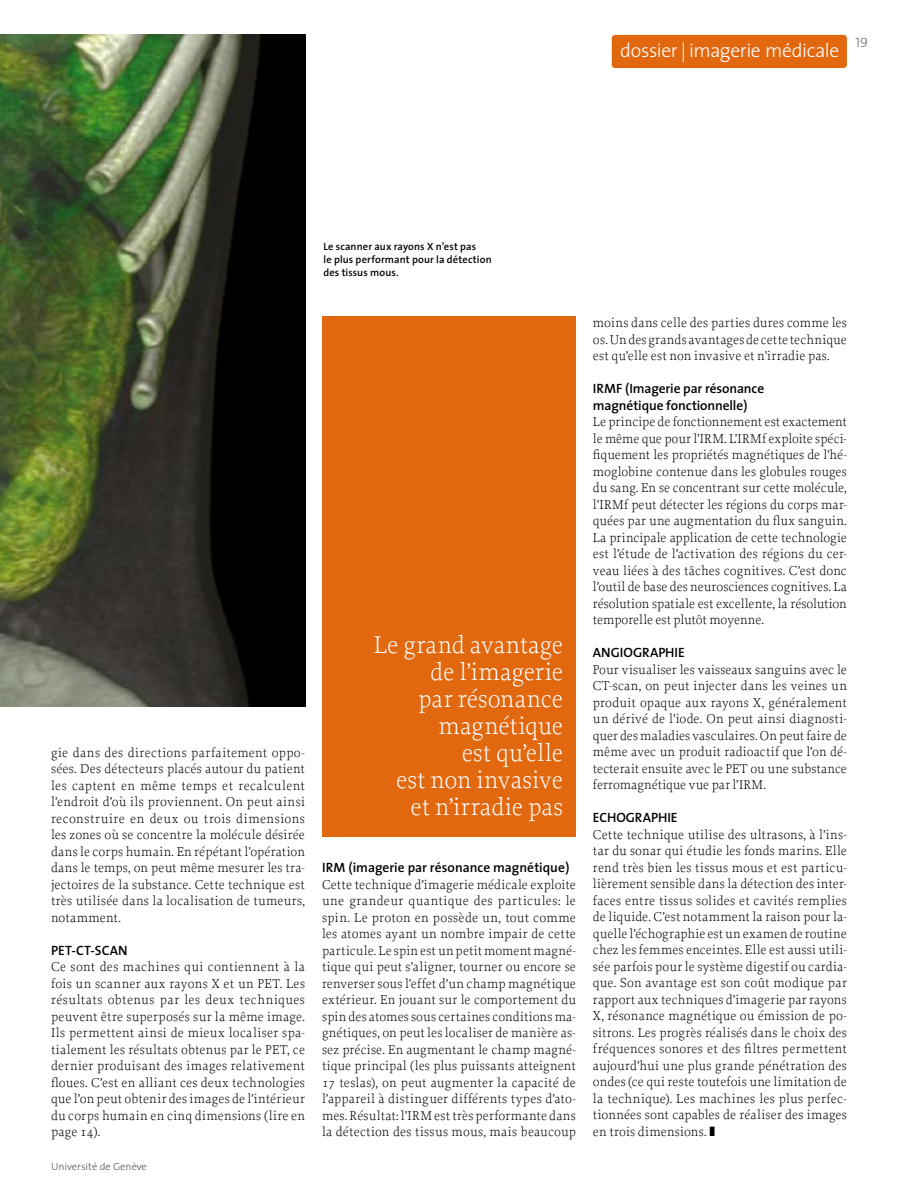
<style>
.page{position:relative;width:898px;height:1204px;background:#fff}
.page>*{position:absolute;margin:0;border:0;box-sizing:border-box;transform-origin:0 0}
.t1{font:300 25.5px/27px "Proforma";color:#fff;text-align:right}
.t2{font:300 19.5px "The Sans";letter-spacing:-.02em;color:#fff}
.t3{font:300 13.5px/16.5px "Proforma";letter-spacing:.01em;color:#000;text-align:justify}
.t4{font:600 13.5px/16.5px "The Sans";letter-spacing:-.005em;color:#000}
.t5{font:13.5px "The Sans Extra Light Caps";color:#505559}
.t6{font:600 10.5px/12.8px "The Sans";letter-spacing:.01em;color:#000}
.t7{font:300 10.5px "The Sans";color:#505559}
</style>
<div class="page">
<div style="left:611px;top:35px;width:235px;height:33px;background:#e2680f;border-radius:3px"></div>
<img style="left:0;top:34px;width:305px;height:673px">
<div style="left:322px;top:316px;width:253px;height:520px;background:#e2680f"></div>
<h2 class="t2" style="left:620px;top:34px;width:220px">dossier | imagerie médicale</h2>
<p class="t5" style="left:855px;top:31px;width:14px">19</p>
<p class="t3" style="left:51px;top:743px;width:255px">gie dans des directions parfaitement oppo&shy;sées. Des détecteurs placés autour du patient les captent en même temps et recalculent l’endroit d’où ils proviennent. On peut ainsi reconstruire en deux ou trois dimensions les zones où se concentre la molécule désirée dans le corps humain. En répétant l’opération dans le temps, on peut même mesurer les tra&shy;jectoires de la substance. Cette technique est très utilisée dans la localisation de tumeurs, notamment.</p>
<p class="t4" style="left:51px;top:941px;width:53px">PET-CT-scan</p>
<p class="t3" style="left:51px;top:958px;width:255px">Ce sont des machines qui contiennent à la fois un scanner aux rayons X et un PET. Les résultats obtenus par les deux techniques peuvent être superposés sur la même image.<br>Ils permettent ainsi de mieux localiser spa&shy;tialement les résultats obtenus par le PET, ce dernier produisant des images relativement floues. C’est en alliant ces deux technologies que l’on peut obtenir des images de l’intérieur du corps humain en cinq dimensions (lire en page 14).</p>
<p class="t7" style="left:51px;top:1157px;width:97px">U niversité de Genève</p>
<p class="t6" style="left:323px;top:240px;width:170px">Le scanner aux rayons X n’est pas<br>le plus performant pour la détection des tissus mous.</p>
<h1 class="t1" style="left:373px;top:631px;width:191px">Le grand avantage de l’imagerie<br>par résonance magnétique<br>est qu’elle<br>est non invasive et n’irradie pas</h1>
<p class="t4" style="left:322px;top:858px;width:249px">IRM (imagerie par résonance magnétique)</p>
<p class="t3" style="left:322px;top:875px;width:255px">Cette technique d’imagerie médicale exploite une grandeur quantique des particules: le spin. Le proton en possède un, tout comme les atomes ayant un nombre impair de cette particule. Le spin est un petit moment magné&shy;tique qui peut s’aligner, tourner ou encore se renverser sous l’effet d’un champ magnétique extérieur. En jouant sur le comportement du spin des atomes sous certaines conditions ma&shy;gnétiques, on peut les localiser de manière as&shy;sez précise. En augmentant le champ magné&shy;tique principal (les plus puissants atteignent 17 teslas), on peut augmenter la capacité de l’appareil à distinguer différents types d’ato&shy;mes. Résultat: l’IRM est très performante dans la détection des tissus mous, mais beaucoup</p>
<p class="t3" style="left:592px;top:314px;width:255px">moins dans celle des parties dures comme les os. Un des grands avantages de cette technique est qu’elle est non invasive et n’irradie pas.</p>
<p class="t4" style="left:592px;top:380px;width:173px">IRMf (Imagerie par résonance magnétique fonctionnelle)</p>
<p class="t3" style="left:592px;top:413px;width:255px">Le principe de fonctionnement est exactement le même que pour l’IRM. L’IRMf exploite spéci&shy;fiquement les propriétés magnétiques de l’hé&shy;moglobine contenue dans les globules rouges du sang. En se concentrant sur cette molécule, l’IRMf peut détecter les régions du corps mar&shy;quées par une augmentation du flux sanguin.<br>La principale application de cette technologie est l’étude de l’activation des régions du cer&shy;veau liées à des tâches cognitives. C’est donc l’outil de base des neurosciences cognitives. La résolution spatiale est excellente, la résolution temporelle est plutôt moyenne.</p>
<p class="t4" style="left:592px;top:644px;width:17px">Angiographie</p>
<p class="t3" style="left:592px;top:661px;width:255px">Pour visualiser les vaisseaux sanguins avec le CT-scan, on peut injecter dans les veines un produit opaque aux rayons X, généralement un dérivé de l’iode. On peut ainsi diagnosti&shy;quer des maladies vasculaires. On peut faire de même avec un produit radioactif que l’on dé&shy;tecterait ensuite avec le PET ou une substance ferromagnétique vue par l’IRM.</p>
<p class="t4" style="left:592px;top:809px;width:16px">Echographie</p>
<p class="t3" style="left:592px;top:826px;width:255px">Cette technique utilise des ultrasons, à l’ins&shy;tar du sonar qui étudie les fonds marins. Elle rend très bien les tissus mous et est particu&shy;lièrement sensible dans la détection des inter&shy;faces entre tissus solides et cavités remplies de liquide. C’est notamment la raison pour la&shy;quelle l’échographie est un examen de routine chez les femmes enceintes. Elle est aussi utili&shy;sée parfois pour le système digestif ou cardia&shy;que. Son avantage est son coût modique par rapport aux techniques d’imagerie par rayons X, résonance magnétique ou émission de po&shy;sitrons. Les progrès réalisés dans le choix des fréquences sonores et des filtres permettent aujourd’hui une plus grande pénétration des ondes (ce qui reste toutefois une limitation de la technique). Les machines les plus perfec&shy;tionnées sont capables de réaliser des images en trois dimensions. ❚</p>
</div>
